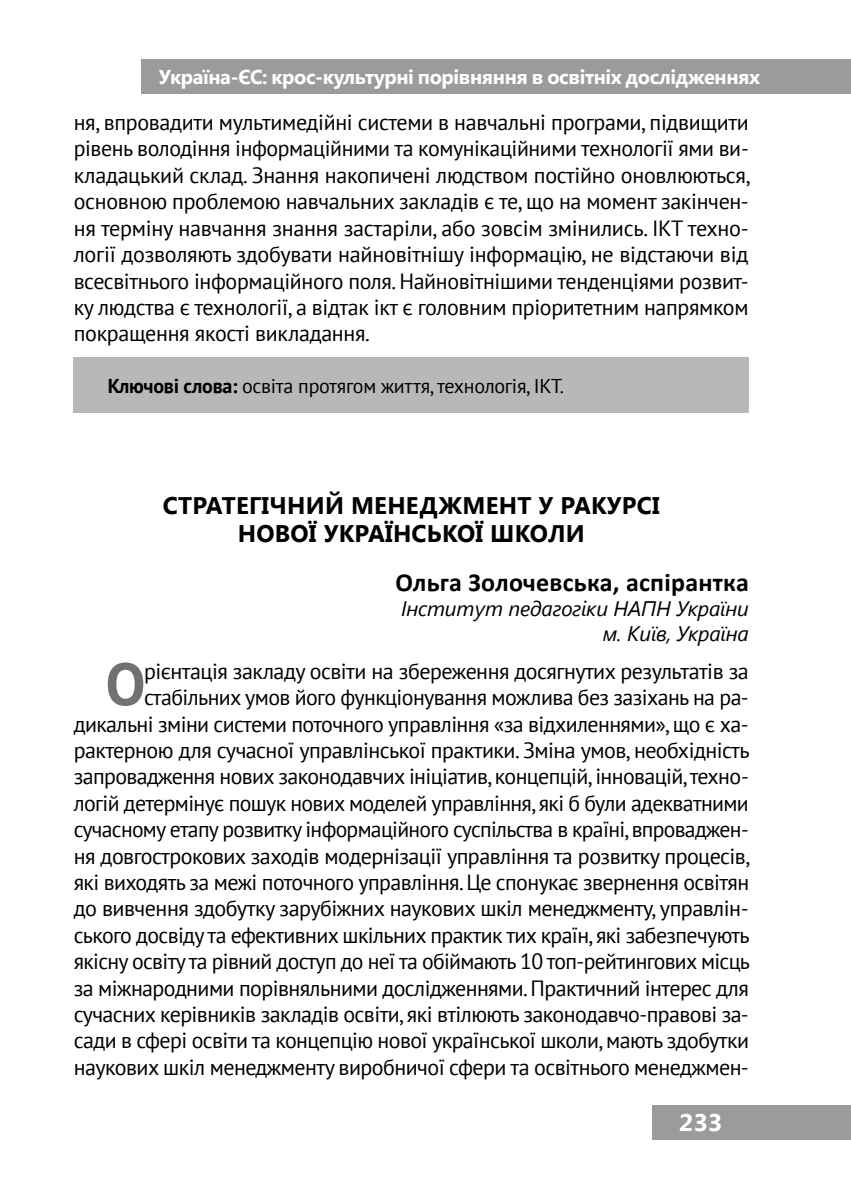
<style>
.page{position:relative;width:851px;height:1191px;background:#fff}
.page>*{position:absolute;margin:0;border:0;box-sizing:border-box;transform-origin:0 0}
.t1{font:700 59.8px "PT Sans";color:#717171}
.t2{font:700 26px "Calibri";letter-spacing:.01em;color:#000}
.t3{font:700 24px/28.8px "Segoe UI";letter-spacing:.01em;color:#000;text-align:center}
.t4{font:700 24px "Segoe UI";color:#fff;scale:1.05 1}
.t5{font:22px/26.4px "PT Sans";letter-spacing:-.025em;color:#000;text-align:justify}
.t6{font:italic 21px/25.2px "Segoe UI";letter-spacing:-.01em;color:#000;text-align:right}
.t7{font:700 20px "Segoe UI";letter-spacing:-.02em;color:#fff}
.t8{font:20px "PT Sans";letter-spacing:-.015em;color:#000}
.s1{font-weight:700}
</style>
<div class="page">
<div style="left:652px;top:1106px;width:198px;height:34px;background:#9b9b9b"></div>
<div style="left:142px;top:60px;width:708px;height:34px;background:#9b9b9b"></div>
<div style="left:74px;top:357px;width:674px;height:55px;background:#b8b8b8"></div>
<p class="t7" style="left:159px;top:62px;width:602px">Україна-ЄС: крос-культурні порівняння в освітніх дослідженнях</p>
<p class="t5" style="left:74px;top:109px;width:678px">ня, впровадити мультимедійні системи в навчальні програми, підвищити рівень володіння інформаційними та комунікаційними технології ями ви&shy;кладацький склад. Знання накопичені людством постійно оновлюються, основною проблемою навчальних закладів є те, що на момент закінчен&shy;ня терміну навчання знання застаріли, або зовсім змінились. ІКТ техно&shy;логії дозволяють здобувати найновітнішу інформацію, не відстаючи від всесвітнього інформаційного поля. Найновітнішими тенденціями розвит&shy;ку людства є технології, а відтак ікт є головним пріоритетним напрямком покращення якості викладання.</p>
<p class="t8" style="left:108px;top:373px;width:458px"><span class="s1">Ключові слова:</span> освіта протягом життя, технологія, ІКТ.</p>
<p class="t3" style="left:163px;top:489px;width:498px">СТРАТЕГІЧНИЙ МЕНЕДЖМЕНТ У РАКУРСІ<br>НОВОЇ УКРАЇНСЬКОЇ ШКОЛИ</p>
<p class="t2" style="left:395px;top:565px;width:355px">Ольга Золочевська, аспірантка</p>
<p class="t6" style="left:401px;top:595px;width:349px">Інститут педагогіки НАПН України м. Київ, Україна</p>
<h1 class="t1" style="left:105px;top:645px;width:42px">О</h1>
<p class="t5" style="left:74px;top:657px;width:678px;text-align:right">рієнтація закладу освіти на збереження досягнутих результатів за стабільних умов його функціонування можлива без зазіхань на ра&shy;дикальні зміни системи поточного управління «за відхиленнями», що є ха&shy;рактерною для сучасної управлінської практики. Зміна умов, необхідність запровадження нових законодавчих ініціатив, концепцій, інновацій, техно&shy;логій детермінує пошук нових моделей управління, які б були адекватними сучасному етапу розвитку інформаційного суспільства в країні, впроваджен&shy;ня довгострокових заходів модернізації управління та розвитку процесів, які виходять за межі поточного управління. Це спонукає звернення освітян до вивчення здобутку зарубіжних наукових шкіл менеджменту, управлін&shy;ського досвіду та ефективних шкільних практик тих країн, які забезпечують якісну освіту та рівний доступ до неї та обіймають 10 топ-рейтингових місць за міжнародними порівняльними дослідженнями. Практичний інтерес для сучасних керівників закладів освіти, які втілюють законодавчо-правові за&shy;сади в сфері освіти та концепцію нової української школи, мають здобутки наукових шкіл менеджменту виробничої сфери та освітнього менеджмен-</p>
<p class="t4" style="left:678px;top:1105px;width:43px">233</p>
</div>
